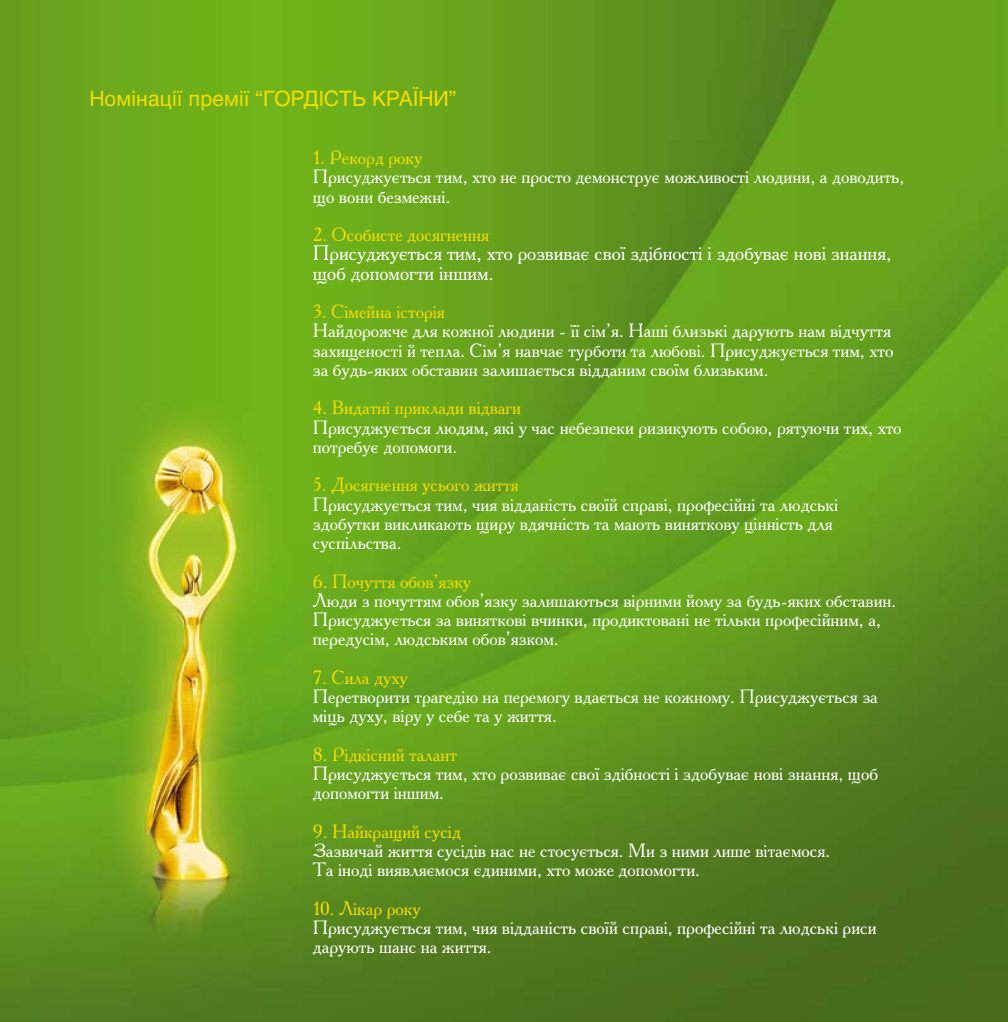
<style>
.page{position:relative;width:1008px;height:1022px;background:#fff}
.page>*{position:absolute;margin:0;border:0;box-sizing:border-box;transform-origin:0 0}
.t1{font:21px/19.2px "Academy C";color:#fff}
.t2{font:21px "Helios";letter-spacing:.005em;color:#f5dd00}
.t3{font:19.25px/19.2px "Academy C";color:#fff}
.t4{font:19.25px "Academy C";color:#f5dd00}
</style>
<div class="page">
<img style="left:0;top:0;width:1007px;height:1022px">
<p class="t2" style="left:89px;top:86px;width:368px">Номінації премії “ГОРДІСТЬ КРАЇНИ”</p>
<p class="t4" style="left:313px;top:145px;width:111px">1. Рекорд року</p>
<p class="t3" style="left:313px;top:167px;width:593px">Присуджується тим, хто не просто демонструє можливості людини, а доводить, що вони безмежні.</p>
<p class="t4" style="left:313px;top:222px;width:178px">2. Особисте досягнення</p>
<p class="t1" style="left:313px;top:243px;width:580px">Присуджується тим, хто розвиває свої здібності і здобуває нові знання, щоб допомогти іншим.</p>
<p class="t4" style="left:313px;top:299px;width:134px">3. Сімейна історія</p>
<p class="t3" style="left:313px;top:321px;width:581px;text-align:justify">Найдорожче для кожної людини - її сім’я. Наші близькі дарують нам відчуття захищеності й тепла. Сім’я навчає турботи та любові. Присуджується тим, хто за будь-яких обставин залишається відданим своїм близьким.</p>
<p class="t4" style="left:313px;top:396px;width:210px">4. Видатні приклади відваги</p>
<p class="t3" style="left:313px;top:417px;width:590px">Присуджується людям, які у час небезпеки ризикують собою, рятуючи тих, хто потребує допомоги.</p>
<p class="t4" style="left:313px;top:473px;width:207px">5. Досягнення усього життя</p>
<p class="t3" style="left:313px;top:494px;width:526px">Присуджується тим, чия відданість своїй справі, професійні та людські здобутки викликають щиру вдячність та мають виняткову цінність для суспільства.</p>
<p class="t4" style="left:313px;top:569px;width:160px">6. Почуття обов’язку</p>
<p class="t3" style="left:313px;top:590px;width:584px">Люди з почуттям обов’язку залишаються вірними йому за будь-яких обставин.<br>Присуджується за виняткові вчинки, продиктовані не тільки професійним, а, передусім, людським обов’язком.</p>
<p class="t4" style="left:313px;top:665px;width:96px">7. Сила духу</p>
<p class="t3" style="left:313px;top:687px;width:566px">Перетворити трагедію на перемогу вдається не кожному. Присуджується за міць духу, віру у себе та у життя.</p>
<p class="t4" style="left:313px;top:742px;width:146px">8. Рідкісний талант</p>
<p class="t3" style="left:313px;top:764px;width:566px">Присуджується тим, хто розвиває свої здібності і здобуває нові знання, щоб допомогти іншим.</p>
<p class="t4" style="left:313px;top:819px;width:150px">9. Найкращий сусід</p>
<p class="t3" style="left:313px;top:841px;width:518px">Зазвичай життя сусідів нас не стосується. Ми з ними лише вітаємося.<br>Та іноді виявляємося єдиними, хто може допомогти.</p>
<p class="t4" style="left:313px;top:896px;width:109px">10. Лікар року</p>
<p class="t3" style="left:313px;top:918px;width:565px">Присуджується тим, чия відданість своїй справі, професійні та людські риси дарують шанс на життя.</p>
</div>
